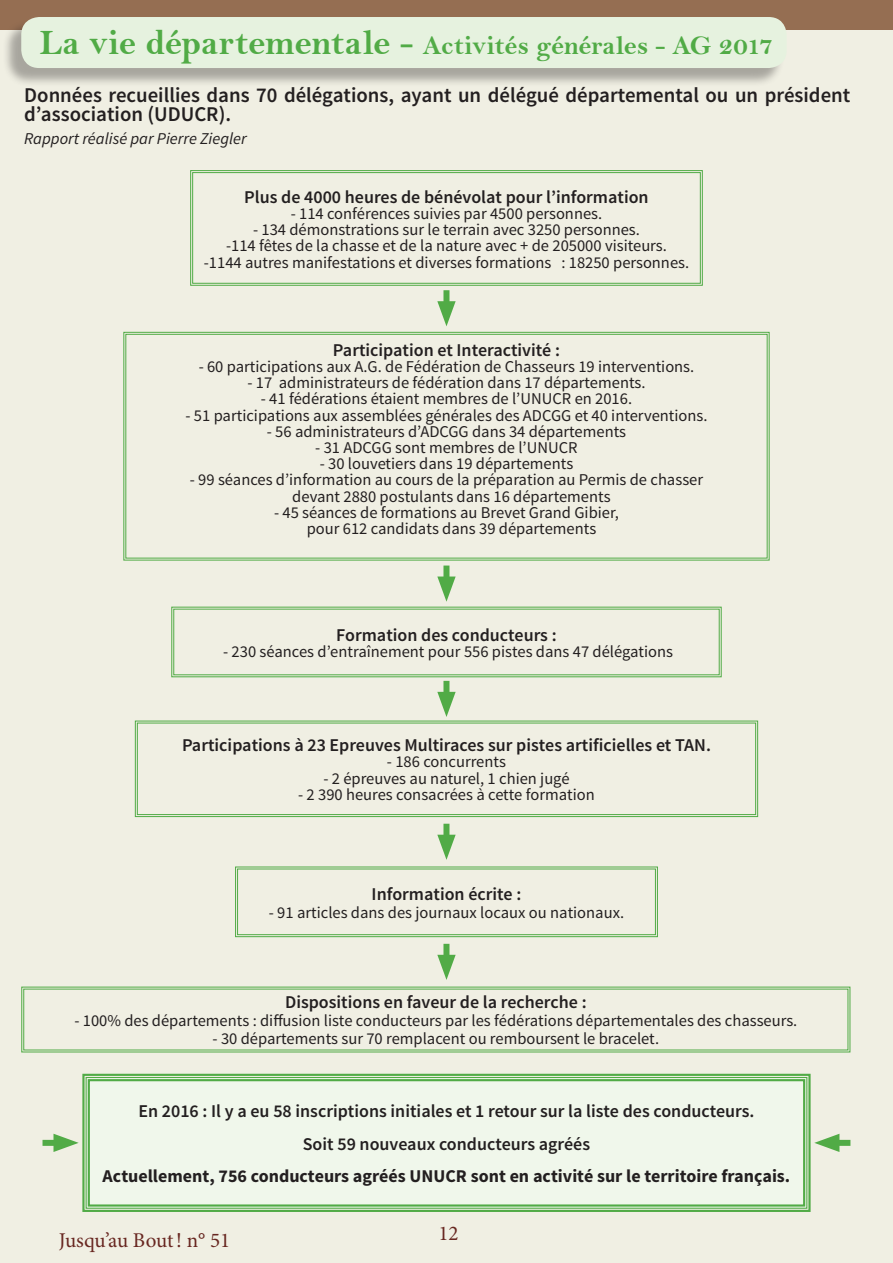
<style>
.page{position:relative;width:893px;height:1263px;background:#f0efe3}
.page>*{position:absolute;margin:0;border:0;box-sizing:border-box;transform-origin:0 0}
.t1{font:27px "Bell MT Bold";letter-spacing:-.005em;color:#51ab46}
.t2{font:600 21px/18.8px "Source Sans Pro";color:#231f20}
.t3{font:21px "Minion Pro";letter-spacing:-.005em;color:#682721}
.t4{font:600 18px/32.4px "Source Sans Pro";color:#231f20;text-align:center}
.t5{font:700 18px "Source Sans Pro";color:#231f20}
.t6{font:16.5px/16.2px "Source Sans Pro";color:#231f20}
.t7{font:italic 16.5px "Source Sans Pro";color:#231f20}
.s1{font-size:36px}
</style>
<div class="page">
<div style="left:0;top:0;width:893px;height:30px;background:#956e52"></div>
<div style="left:3px;top:19px;width:781px;height:68px;background:#231f20;opacity:.35"></div>
<div style="left:21px;top:17px;width:766px;height:51px;background:#e6f2df;border-radius:18px"></div>
<svg style="left:82px;top:1073px;width:729px;height:139px"></svg>
<div style="left:86px;top:1077px;width:721px;height:132px;border:1px solid #51ab46"></div>
<div style="left:88px;top:1079px;width:717px;height:127px;border:2px solid #51ab46"></div>
<svg style="left:134px;top:720px;width:625px;height:97px"></svg>
<div style="left:137px;top:722px;width:619px;height:93px;border:1px solid #51ab46"></div>
<svg style="left:21px;top:986px;width:830px;height:67px"></svg>
<svg style="left:235px;top:866px;width:423px;height:72px"></svg>
<div style="left:237px;top:868px;width:419px;height:67px;border:1px solid #51ab46"></div>
<svg style="left:123px;top:331px;width:647px;height:230px"></svg>
<div style="left:125px;top:334px;width:643px;height:225px;border:1px solid #51ab46"></div>
<svg style="left:190px;top:170px;width:513px;height:116px"></svg>
<div style="left:192px;top:172px;width:509px;height:112px;border:1px solid #51ab46"></div>
<div style="left:443px;top:290px;width:6px;height:22px;background:#51ab46"></div>
<svg style="left:437px;top:301px;width:19px;height:25px"></svg>
<div style="left:443px;top:565px;width:6px;height:22px;background:#51ab46"></div>
<svg style="left:171px;top:576px;width:551px;height:102px"></svg>
<div style="left:443px;top:681px;width:6px;height:21px;background:#51ab46"></div>
<svg style="left:437px;top:692px;width:19px;height:25px"></svg>
<div style="left:443px;top:824px;width:6px;height:21px;background:#51ab46"></div>
<svg style="left:437px;top:835px;width:19px;height:25px"></svg>
<div style="left:443px;top:944px;width:6px;height:21px;background:#51ab46"></div>
<svg style="left:437px;top:955px;width:19px;height:25px"></svg>
<div style="left:43px;top:1140px;width:21px;height:6px;background:#51ab46"></div>
<svg style="left:54px;top:1134px;width:25px;height:18px"></svg>
<div style="left:829px;top:1140px;width:21px;height:6px;background:#51ab46"></div>
<svg style="left:814px;top:1134px;width:25px;height:18px"></svg>
<h1 class="t1" style="left:40px;top:29px;width:735px"><span class="s1">La vie départementale -</span> Activités générales - AG 2017</h1>
<p class="t2" style="left:24px;top:86px;width:828px">Données recueillies dans 70 délégations, ayant un délégué départemental ou un président d’association (UDUCR).</p>
<p class="t7" style="left:24px;top:128px;width:224px">Rapport réalisé par Pierre Ziegler</p>
<p class="t4" style="left:244px;top:181px;width:406px">Plus de 4000 heures de bénévolat pour l’information</p>
<p class="t6" style="left:291px;top:206px;width:313px">- 114 conférences suivies par 4500 personnes.</p>
<p class="t6" style="left:204px;top:222px;width:487px;text-align:center">- 134 démonstrations sur le terrain avec 3250 personnes.<br>-114 fêtes de la chasse et de la nature avec + de 205000 visiteurs.<br>-1144 autres manifestations et diverses formations : 18250 personnes.</p>
<p class="t4" style="left:333px;top:334px;width:229px">Participation et Interactivité :</p>
<p class="t6" style="left:199px;top:359px;width:497px">- 60 participations aux A.G. de Fédération de Chasseurs 19 interventions.</p>
<p class="t6" style="left:247px;top:375px;width:400px">- 17 administrateurs de fédération dans 17 départements.</p>
<p class="t6" style="left:261px;top:391px;width:373px">- 41 fédérations étaient membres de l’UNUCR en 2016.</p>
<p class="t6" style="left:185px;top:407px;width:523px">- 51 participations aux assemblées générales des ADCGG et 40 interventions.</p>
<p class="t6" style="left:267px;top:423px;width:361px">- 56 administrateurs d’ADCGG dans 34 départements</p>
<p class="t6" style="left:315px;top:440px;width:264px">- 31 ADCGG sont membres de l’UNUCR</p>
<p class="t6" style="left:320px;top:456px;width:255px">- 30 louvetiers dans 19 départements</p>
<p class="t6" style="left:292px;top:472px;width:412px;text-indent:-102px">- 99 séances d’information au cours de la préparation au Permis de chasser devant 2880 postulants dans 16 départements</p>
<p class="t6" style="left:307px;top:504px;width:314px;text-indent:-33px">- 45 séances de formations au Brevet Grand Gibier, pour 612 candidats dans 39 départements</p>
<p class="t4" style="left:336px;top:619px;width:222px">Formation des conducteurs :</p>
<p class="t6" style="left:223px;top:643px;width:451px">- 230 séances d’entraînement pour 556 pistes dans 47 délégations</p>
<p class="t4" style="left:182px;top:729px;width:530px">Participations à 23 Epreuves Multiraces sur pistes artificielles et TAN.</p>
<p class="t6" style="left:387px;top:754px;width:121px">- 186 concurrents</p>
<p class="t6" style="left:323px;top:770px;width:248px">- 2 épreuves au naturel, 1 chien jugé</p>
<p class="t6" style="left:298px;top:786px;width:298px">- 2 390 heures consacrées à cette formation</p>
<p class="t4" style="left:372px;top:878px;width:151px">Information écrite :</p>
<p class="t6" style="left:269px;top:905px;width:357px">- 91 articles dans des journaux locaux ou nationaux.</p>
<p class="t4" style="left:285px;top:986px;width:303px">Dispositions en faveur de la recherche :</p>
<p class="t6" style="left:74px;top:1013px;width:725px">- 100% des départements : diffusion liste conducteurs par les fédérations départementales des chasseurs.</p>
<p class="t6" style="left:213px;top:1031px;width:448px">- 30 départements sur 70 remplacent ou remboursent le bracelet.</p>
<p class="t4" style="left:138px;top:1095px;width:618px">En 2016 : Il y a eu 58 inscriptions initiales et 1 retour sur la liste des conducteurs.<br>Soit 59 nouveaux conducteurs agréés</p>
<p class="t5" style="left:103px;top:1164px;width:689px">Actuellement, 756 conducteurs agréés UNUCR sont en activité sur le territoire français.</p>
<p class="t3" style="left:59px;top:1226px;width:173px">Jusqu’au Bout! n° 51</p>
<p class="t3" style="left:439px;top:1219px;width:22px">12</p>
</div>
